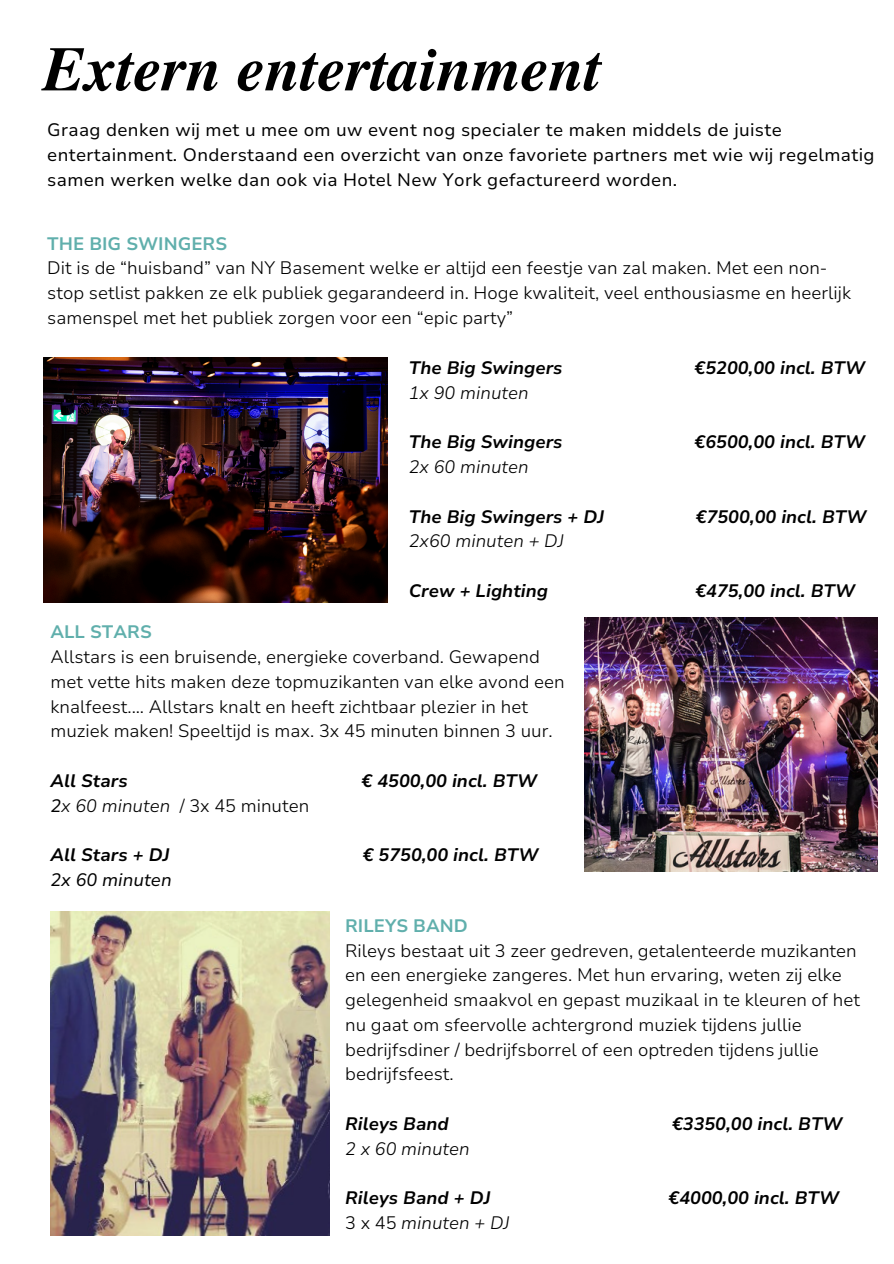
<style>
.page{position:relative;width:894px;height:1264px;background:#fff}
.page>*{position:absolute;margin:0;border:0;box-sizing:border-box;transform-origin:0 0}
.t1{font:italic 700 63px "Te X Gyre Termes";color:#000}
.t2{font:300 18px/24.8px "Nunito Sans 10 pt";color:#000}
.t3{font:italic 700 18px "Nunito Sans 10 pt";color:#000}
.t4{font:18px/24.8px "Nunito Sans 10 pt";letter-spacing:.02em;color:#000}
.t5{font:italic 300 18px "Nunito Sans 10 pt";color:#000}
.t6{font:700 18px "Nunito Sans 10 pt";color:#60afac}
.t7{font:italic 18px "Nunito Sans 10 pt";color:#000}
.s1{font-weight:400;font-style:italic}
.s2{font-style:italic}
.s3{font-style:normal}
</style>
<div class="page">
<img style="left:43px;top:358px;width:344px;height:244px">
<img style="left:584px;top:617px;width:293px;height:255px">
<img style="left:50px;top:911px;width:279px;height:324px">
<p class="t1" style="left:43px;top:22px;width:560px">Extern entertainment</p>
<h1 class="t4" style="left:47px;top:118px;width:828px">Graag denken wij met u mee om uw event nog specialer te maken middels de juiste entertainment. Onderstaand een overzicht van onze favoriete partners met wie wij regelmatig samen werken welke dan ook via Hotel New York gefactureerd worden.</h1>
<p class="t6" style="left:47px;top:231px;width:181px">THE BIG SWINGERS</p>
<p class="t2" style="left:47px;top:256px;width:805px">Dit is de “huisband” van NY Basement welke er altijd een feestje van zal maken. Met een non&shy;stop setlist pakken ze elk publiek gegarandeerd in. Hoge kwaliteit, veel enthousiasme en heerlijk samenspel met het publiek zorgen voor een “epic party”</p>
<p class="t3" style="left:408px;top:356px;width:155px">The Big Swingers</p>
<p class="t3" style="left:694px;top:356px;width:172px">€5200,00 incl. BTW</p>
<p class="t5" style="left:408px;top:380px;width:121px">1x 90 minuten</p>
<p class="t3" style="left:408px;top:430px;width:155px">The Big Swingers</p>
<p class="t3" style="left:694px;top:430px;width:172px">€6500,00 incl. BTW</p>
<p class="t5" style="left:408px;top:455px;width:121px">2x 60 minuten</p>
<p class="t3" style="left:408px;top:504px;width:197px">The Big Swingers + DJ</p>
<p class="t3" style="left:695px;top:504px;width:172px">€7500,00 incl. BTW</p>
<p class="t5" style="left:408px;top:529px;width:157px">2x60 minuten + DJ</p>
<p class="t3" style="left:408px;top:578px;width:141px">Crew + Lighting</p>
<p class="t3" style="left:695px;top:578px;width:161px">€475,00 incl. BTW</p>
<p class="t6" style="left:50px;top:620px;width:103px">ALL STARS</p>
<p class="t2" style="left:50px;top:645px;width:516px">Allstars is een bruisende, energieke coverband. Gewapend met vette hits maken deze topmuzikanten van elke avond een knalfeest.… Allstars knalt en heeft zichtbaar plezier in het muziek maken! Speeltijd is max. 3x 45 minuten binnen 3 uur.</p>
<p class="t3" style="left:50px;top:768px;width:79px">All Stars</p>
<p class="t3" style="left:361px;top:768px;width:177px">€ 4500,00 incl. BTW</p>
<p class="t2" style="left:50px;top:793px;width:260px"><span class="s1">2</span><span class="s2">x 60 minuten</span> / 3x 45 minuten</p>
<p class="t3" style="left:50px;top:843px;width:121px">All Stars + DJ</p>
<p class="t3" style="left:362px;top:843px;width:177px">€ 5750,00 incl. BTW</p>
<p class="t7" style="left:50px;top:867px;width:123px">2x 60 minuten</p>
<h2 class="t6" style="left:345px;top:913px;width:124px">RILEYS BAND</h2>
<p class="t2" style="left:345px;top:938px;width:516px">Rileys bestaat uit 3 zeer gedreven, getalenteerde muzikanten en een energieke zangeres. Met hun ervaring, weten zij elke gelegenheid smaakvol en gepast muzikaal in te kleuren of het nu gaat om sfeervolle achtergrond muziek tijdens jullie bedrijfsdiner / bedrijfsborrel of een optreden tijdens jullie bedrijfsfeest.</p>
<p class="t3" style="left:345px;top:1111px;width:105px">Rileys Band</p>
<p class="t3" style="left:672px;top:1111px;width:172px">€3350,00 incl. BTW</p>
<p class="t5" style="left:345px;top:1136px;width:126px">2 x 60 minuten</p>
<p class="t3" style="left:345px;top:1185px;width:147px">Rileys Band + DJ</p>
<p class="t3" style="left:668px;top:1185px;width:172px">€4000,00 incl. BTW</p>
<p class="t5" style="left:345px;top:1210px;width:166px"><span class="s3">3 x 45</span> minuten + DJ</p>
</div>
